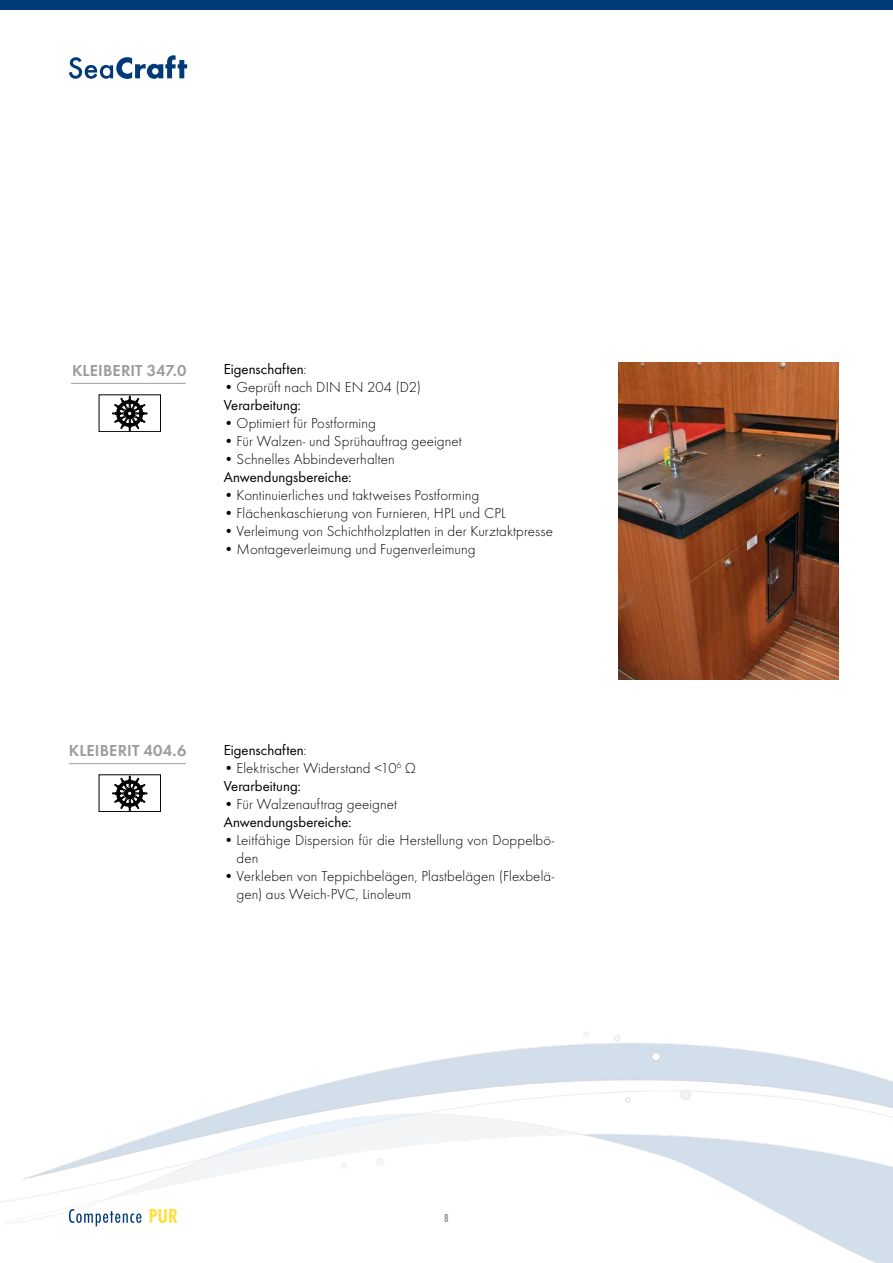
<style>
.page{position:relative;width:893px;height:1263px;background:#fff}
.page>*{position:absolute;margin:0;border:0;box-sizing:border-box;transform-origin:0 0}
.t1{font:16.5px "Futura Dem";letter-spacing:.005em;color:#9d9d9c}
.t2{font:300 15px/18px "Futura";letter-spacing:.005em;color:#000}
.t3{font:15px "Futura Boo";letter-spacing:.005em;color:#000}
.t4{font:500 12px "Futura Con";color:#878787}
.s1{font-family:"Futura";font-weight:300}
</style>
<div class="page">
<img style="left:1px;top:1031px;width:892px;height:232px">
<svg style="left:69px;top:1209px;width:72px;height:17px"></svg>
<svg style="left:150px;top:1209px;width:27px;height:14px"></svg>
<svg style="left:69px;top:55px;width:118px;height:24px"></svg>
<img style="left:618px;top:363px;width:221px;height:317px">
<hr style="left:71px;top:383px;width:115px;height:1px;background:#9d9d9c">
<hr style="left:69px;top:763px;width:117px;height:1px;background:#9d9d9c">
<div style="left:99px;top:394px;width:62px;height:38px;border:1px solid #000"></div>
<svg style="left:112px;top:396px;width:35px;height:35px"></svg>
<div style="left:99px;top:774px;width:62px;height:38px;border:1px solid #000"></div>
<svg style="left:112px;top:776px;width:35px;height:35px"></svg>
<div style="left:0;top:0;width:893px;height:10px;background:#003a78"></div>
<p class="t1" style="left:72px;top:359px;width:116px">KLEIBERIT 347.0</p>
<p class="t3" style="left:224px;top:360px;width:84px">Eigenschaften<span class="s1">:</span></p>
<p class="t2" style="left:224px;top:378px;width:198px">• Geprüft nach DIN EN 204 (D2)</p>
<p class="t3" style="left:224px;top:396px;width:79px">Verarbeitung:</p>
<p class="t2" style="left:224px;top:414px;width:154px">• Optimiert für Postforming</p>
<p class="t2" style="left:224px;top:432px;width:239px">• Für Walzen- und Sprühauftrag geeignet</p>
<p class="t2" style="left:224px;top:450px;width:172px">• Schnelles Abbindeverhalten</p>
<p class="t3" style="left:224px;top:468px;width:129px">Anwendungsbereiche:</p>
<p class="t2" style="left:224px;top:486px;width:257px">• Kontinuierliches und taktweises Postforming</p>
<p class="t2" style="left:224px;top:504px;width:284px">• Flächenkaschierung von Furnieren, HPL und CPL</p>
<p class="t2" style="left:224px;top:522px;width:331px">• Verleimung von Schichtholzplatten in der Kurztaktpresse</p>
<p class="t2" style="left:224px;top:540px;width:253px">• Montageverleimung und Fugenverleimung</p>
<p class="t1" style="left:69px;top:739px;width:119px">KLEIBERIT 404.6</p>
<p class="t3" style="left:224px;top:741px;width:84px">Eigenschaften<span class="s1">:</span></p>
<p class="t2" style="left:224px;top:759px;width:193px">• Elektrischer Widerstand &lt;10<sup>6</sup> Ω</p>
<p class="t3" style="left:224px;top:777px;width:79px">Verarbeitung:</p>
<p class="t2" style="left:224px;top:795px;width:175px">• Für Walzenauftrag geeignet</p>
<p class="t3" style="left:224px;top:813px;width:129px">Anwendungsbereiche:</p>
<p class="t2" style="left:237px;top:831px;width:319px;text-indent:-13px">• Leitfähige Dispersion für die Herstellung von Doppelbö&shy;den</p>
<p class="t2" style="left:237px;top:867px;width:319px;text-indent:-13px">• Verkleben von Teppichbelägen, Plastbelägen (Flexbelä&shy;gen) aus Weich-PVC, Linoleum</p>
<p class="t4" style="left:444px;top:1211px;width:6px">8</p>
</div>
